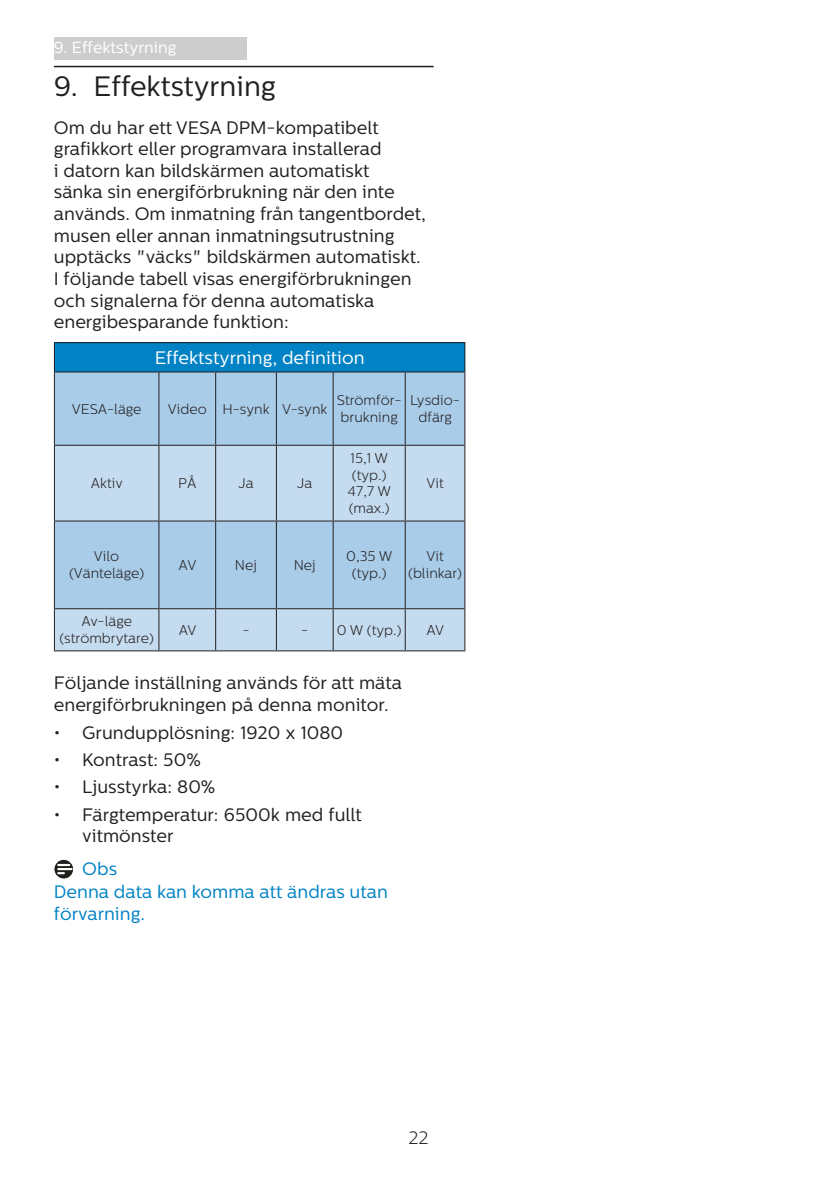
<style>
.page{position:relative;width:840px;height:1191px;background:#fff}
.page>*{position:absolute;margin:0;border:0;box-sizing:border-box;transform-origin:0 0}
.t1{font:28px "Centrale Sans";color:#231f20}
.t2{font:18px/21.6px "Centrale Sans";color:#231f20}
.t3{font:18px/22px "Centrale Sans";color:#0082c5}
.t4{font:18px "Centrale Sans";color:#fff}
.t5{font:300 18px "Centrale Sans";color:#231f20}
.t6{font:16px "Centrale Sans";color:#fff}
.t7{font:300 14px/16.8px "Centrale Sans";color:#231f20;text-align:center}
</style>
<div class="page">
<div style="left:54px;top:37px;width:193px;height:23px;background:#cdcdcd"></div>
<hr style="left:54px;top:66px;width:379px;height:1px;background:#231f20">
<div style="left:54px;top:343px;width:410px;height:29px;background:#0082c5"></div>
<div style="left:55px;top:372px;width:409px;height:73px;background:#a9cce9"></div>
<svg style="left:55px;top:446px;width:409px;height:204px;background:#b8d4ec"></svg>
<hr style="left:54px;top:342px;width:105px;height:1px;background:#231f20">
<svg style="left:54px;top:343px;width:1px;height:28px"></svg>
<hr style="left:159px;top:342px;width:56px;height:1px;background:#231f20">
<hr style="left:215px;top:342px;width:61px;height:1px;background:#231f20">
<hr style="left:276px;top:342px;width:57px;height:1px;background:#231f20">
<hr style="left:333px;top:342px;width:72px;height:1px;background:#231f20">
<hr style="left:405px;top:342px;width:60px;height:1px;background:#231f20">
<svg style="left:464px;top:343px;width:1px;height:28px"></svg>
<hr style="left:54px;top:371px;width:105px;height:1px;background:#231f20">
<hr style="left:54px;top:372px;width:1px;height:73px;background:#231f20">
<hr style="left:159px;top:371px;width:56px;height:1px;background:#231f20">
<hr style="left:158px;top:372px;width:1px;height:73px;background:#231f20">
<hr style="left:215px;top:371px;width:61px;height:1px;background:#231f20">
<hr style="left:215px;top:372px;width:1px;height:73px;background:#231f20">
<hr style="left:276px;top:371px;width:57px;height:1px;background:#231f20">
<hr style="left:276px;top:372px;width:1px;height:73px;background:#231f20">
<hr style="left:333px;top:371px;width:72px;height:1px;background:#231f20">
<hr style="left:332px;top:372px;width:1px;height:73px;background:#231f20">
<hr style="left:405px;top:371px;width:60px;height:1px;background:#231f20">
<hr style="left:404px;top:372px;width:1px;height:73px;background:#231f20">
<hr style="left:464px;top:372px;width:1px;height:73px;background:#231f20">
<hr style="left:54px;top:445px;width:105px;height:1px;background:#231f20">
<hr style="left:54px;top:446px;width:1px;height:74px;background:#231f20">
<hr style="left:159px;top:445px;width:56px;height:1px;background:#231f20">
<hr style="left:158px;top:446px;width:1px;height:74px;background:#231f20">
<hr style="left:215px;top:445px;width:61px;height:1px;background:#231f20">
<hr style="left:215px;top:446px;width:1px;height:74px;background:#231f20">
<hr style="left:276px;top:445px;width:57px;height:1px;background:#231f20">
<hr style="left:276px;top:446px;width:1px;height:74px;background:#231f20">
<hr style="left:333px;top:445px;width:72px;height:1px;background:#231f20">
<hr style="left:332px;top:446px;width:1px;height:74px;background:#231f20">
<hr style="left:405px;top:445px;width:60px;height:1px;background:#231f20">
<hr style="left:404px;top:446px;width:1px;height:74px;background:#231f20">
<hr style="left:464px;top:446px;width:1px;height:74px;background:#231f20">
<hr style="left:54px;top:520px;width:105px;height:1px;background:#231f20">
<hr style="left:54px;top:521px;width:1px;height:87px;background:#231f20">
<hr style="left:159px;top:520px;width:56px;height:1px;background:#231f20">
<hr style="left:158px;top:521px;width:1px;height:87px;background:#231f20">
<hr style="left:215px;top:520px;width:61px;height:1px;background:#231f20">
<hr style="left:215px;top:521px;width:1px;height:87px;background:#231f20">
<hr style="left:276px;top:520px;width:57px;height:1px;background:#231f20">
<hr style="left:276px;top:521px;width:1px;height:87px;background:#231f20">
<hr style="left:333px;top:520px;width:72px;height:1px;background:#231f20">
<hr style="left:332px;top:521px;width:1px;height:87px;background:#231f20">
<hr style="left:405px;top:520px;width:60px;height:1px;background:#231f20">
<hr style="left:404px;top:521px;width:1px;height:87px;background:#231f20">
<hr style="left:464px;top:521px;width:1px;height:87px;background:#231f20">
<hr style="left:54px;top:608px;width:105px;height:1px;background:#231f20">
<hr style="left:54px;top:609px;width:1px;height:41px;background:#231f20">
<hr style="left:159px;top:608px;width:56px;height:1px;background:#231f20">
<hr style="left:158px;top:609px;width:1px;height:41px;background:#231f20">
<hr style="left:215px;top:608px;width:61px;height:1px;background:#231f20">
<hr style="left:215px;top:609px;width:1px;height:41px;background:#231f20">
<hr style="left:276px;top:608px;width:57px;height:1px;background:#231f20">
<hr style="left:276px;top:609px;width:1px;height:41px;background:#231f20">
<hr style="left:333px;top:608px;width:72px;height:1px;background:#231f20">
<hr style="left:332px;top:609px;width:1px;height:41px;background:#231f20">
<hr style="left:405px;top:608px;width:60px;height:1px;background:#231f20">
<hr style="left:404px;top:609px;width:1px;height:41px;background:#231f20">
<hr style="left:464px;top:609px;width:1px;height:41px;background:#231f20">
<hr style="left:54px;top:650px;width:105px;height:1px;background:#231f20">
<hr style="left:159px;top:650px;width:56px;height:1px;background:#231f20">
<hr style="left:215px;top:650px;width:61px;height:1px;background:#231f20">
<hr style="left:276px;top:650px;width:57px;height:1px;background:#231f20">
<hr style="left:333px;top:650px;width:72px;height:1px;background:#231f20">
<hr style="left:405px;top:650px;width:60px;height:1px;background:#231f20">
<svg style="left:54px;top:859px;width:20px;height:20px"></svg>
<div style="left:54px;top:859px;width:20px;height:20px;border:1px solid #fff;border-radius:50%"></div>
<svg style="left:58px;top:864px;width:13px;height:10px"></svg>
<p class="t6" style="left:54px;top:38px;width:124px">9. Effektstyrning</p>
<h1 class="t1" style="left:54px;top:70px;width:224px">9. Effektstyrning</h1>
<p class="t2" style="left:54px;top:117px;width:373px">Om du har ett VESA DPM-kompatibelt grafikkort eller programvara installerad<br>i datorn kan bildskärmen automatiskt<br>sänka sin energiförbrukning när den inte används. Om inmatning från tangentbordet, musen eller annan inmatningsutrustning upptäcks "väcks" bildskärmen automatiskt.<br>I följande tabell visas energiförbrukningen och signalerna för denna automatiska energibesparande funktion:</p>
<p class="t4" style="left:155px;top:347px;width:211px">Effektstyrning, definition</p>
<p class="t7" style="left:72px;top:400px;width:71px">VESA-läge</p>
<p class="t7" style="left:168px;top:400px;width:161px">Video H-synk V-synk</p>
<p class="t7" style="left:337px;top:392px;width:66px;text-align:left">Strömför&shy;brukning</p>
<p class="t7" style="left:410px;top:392px;width:51px">Lysdio&shy;dfärg</p>
<p class="t7" style="left:91px;top:475px;width:33px">Aktiv</p>
<p class="t7" style="left:178px;top:475px;width:20px">PÅ</p>
<p class="t7" style="left:238px;top:475px;width:17px">Ja</p>
<p class="t7" style="left:297px;top:475px;width:17px">Ja</p>
<p class="t7" style="left:347px;top:449px;width:45px">15,1 W (typ.)<br>47,7 W (max.)</p>
<p class="t7" style="left:426px;top:475px;width:19px">Vit</p>
<p class="t7" style="left:69px;top:548px;width:76px">Vilo (Vänteläge)</p>
<p class="t7" style="left:178px;top:556px;width:19px">AV</p>
<p class="t7" style="left:235px;top:556px;width:24px">Nej</p>
<p class="t7" style="left:293px;top:556px;width:24px">Nej</p>
<p class="t7" style="left:346px;top:548px;width:48px">0,35 W (typ.)</p>
<p class="t7" style="left:408px;top:548px;width:55px">Vit (blinkar)</p>
<p class="t7" style="left:59px;top:613px;width:96px">Av-läge (strömbrytare)</p>
<p class="t7" style="left:178px;top:621px;width:19px">AV</p>
<p class="t7" style="left:242px;top:621px;width:9px">-</p>
<p class="t7" style="left:301px;top:621px;width:102px">- 0 W (typ.)</p>
<p class="t7" style="left:426px;top:621px;width:19px">AV</p>
<p class="t2" style="left:54px;top:672px;width:349px">Följande inställning används för att mäta energiförbrukningen på denna monitor.</p>
<p class="t2" style="left:54px;top:722px;width:290px">• Grundupplösning: 1920 x 1080</p>
<p class="t2" style="left:54px;top:749px;width:148px">• Kontrast: 50%</p>
<p class="t2" style="left:54px;top:776px;width:163px">• Ljusstyrka: 80%</p>
<p class="t2" style="left:82px;top:804px;width:281px;text-indent:-28px">• Färgtemperatur: 6500k med fullt vitmönster</p>
<p class="t3" style="left:54px;top:858px;width:335px;text-indent:28px">Obs<br>Denna data kan komma att ändras utan förvarning.</p>
<p class="t5" style="left:408px;top:1127px;width:22px">22</p>
</div>
